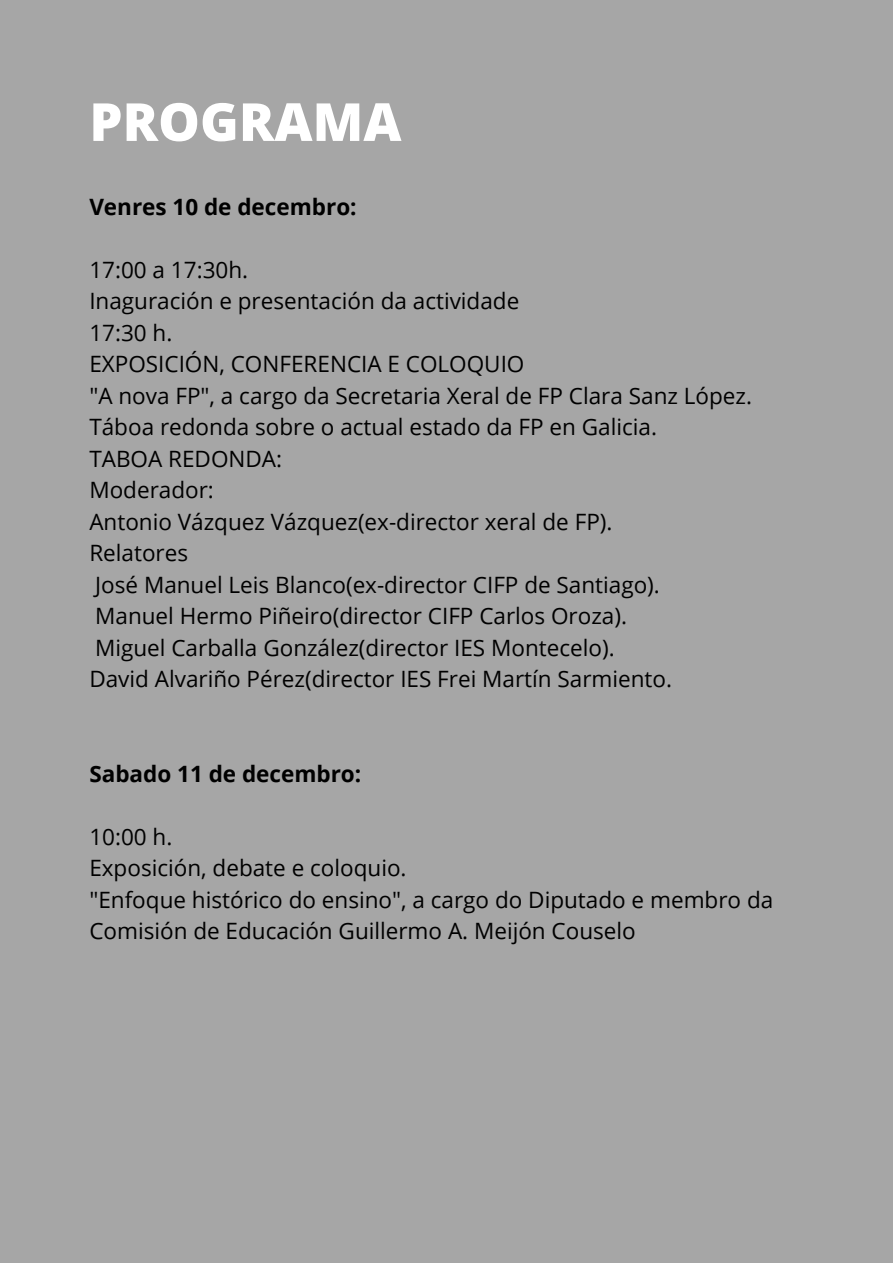
<style>
.page{position:relative;width:893px;height:1263px;background:#a6a6a6}
.page>*{position:absolute;margin:0;border:0;box-sizing:border-box;transform-origin:0 0}
.t1{font:800 52.5px "Open Sans";color:#fff}
.t2{font:22.5px/31.5px "Open Sans";color:#000}
.t3{font:700 22.5px "Open Sans";color:#000}
</style>
<div class="page">
<p class="t1" style="left:89px;top:85px;width:314px">PROGRAMA</p>
<p class="t3" style="left:89px;top:190px;width:269px">Venres 10 de decembro:</p>
<p class="t2" style="left:89px;top:253px;width:160px">17:00 a 17:30h.</p>
<p class="t2" style="left:89px;top:285px;width:431px">Inaguración e presentación da actividade</p>
<p class="t2" style="left:89px;top:316px;width:85px">17:30 h.</p>
<p class="t2" style="left:89px;top:348px;width:436px">EXPOSICIÓN, CONFERENCIA E COLOQUIO</p>
<p class="t2" style="left:89px;top:379px;width:664px">"A nova FP", a cargo da Secretaria Xeral de FP Clara Sanz López.</p>
<p class="t2" style="left:89px;top:411px;width:569px">Táboa redonda sobre o actual estado da FP en Galicia.</p>
<p class="t2" style="left:89px;top:442px;width:194px">TABOA REDONDA:</p>
<p class="t2" style="left:89px;top:474px;width:126px">Moderador:</p>
<p class="t2" style="left:89px;top:505px;width:524px">Antonio Vázquez Vázquez(ex-director xeral de FP).</p>
<p class="t2" style="left:89px;top:537px;width:100px">Relatores</p>
<p class="t2" style="left:95px;top:568px;width:566px">José Manuel Leis Blanco(ex-director CIFP de Santiago).</p>
<p class="t2" style="left:95px;top:600px;width:533px">Manuel Hermo Piñeiro(director CIFP Carlos Oroza).</p>
<p class="t2" style="left:95px;top:631px;width:521px">Miguel Carballa González(director IES Montecelo).</p>
<p class="t2" style="left:89px;top:663px;width:584px">David Alvariño Pérez(director IES Frei Martín Sarmiento.</p>
<p class="t3" style="left:89px;top:758px;width:273px">Sabado 11 de decembro:</p>
<p class="t2" style="left:89px;top:820px;width:85px">10:00 h.</p>
<p class="t2" style="left:89px;top:852px;width:319px">Exposición, debate e coloquio.</p>
<p class="t2" style="left:89px;top:883px;width:685px">"Enfoque histórico do ensino", a cargo do Diputado e membro da<br>Comisión de Educación Guillermo A. Meijón Couselo</p>
</div>
